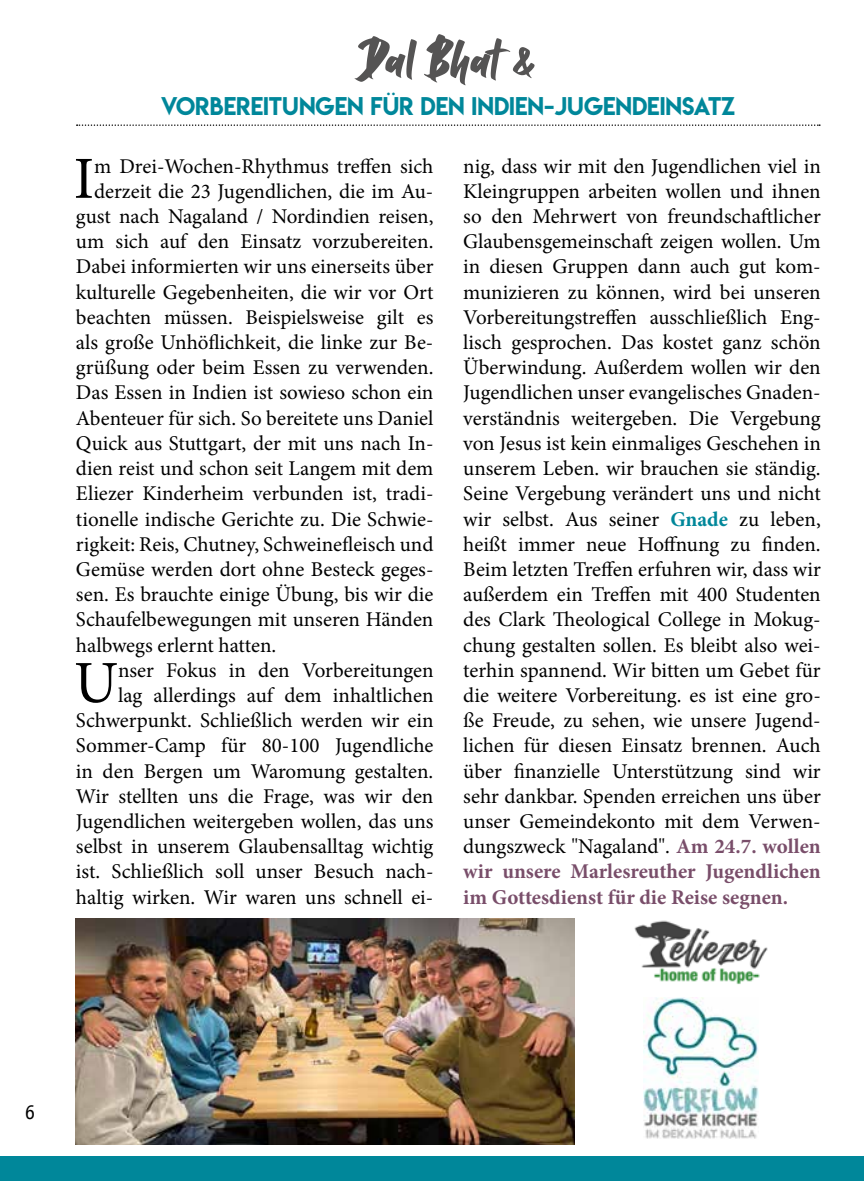
<style>
.page{position:relative;width:864px;height:1181px;background:#fff}
.page>*{position:absolute;margin:0;border:0;box-sizing:border-box;transform-origin:0 0}
.t1{font:61.25px "Balleho";letter-spacing:.01em;color:#555454}
.t2{font:59.85px "Minion Pro";color:#000}
.t3{font:22.75px "Lemon Milk";color:#00879a}
.t4{font:21px/25.2px "Minion Pro";color:#000;text-align:right}
.t5{font:21px "Officina Sans";color:#000}
.s1{font-weight:700;color:#00879a}
.s2{font-weight:700;color:#794e6a}
</style>
<div class="page">
<div style="left:0;top:1156px;width:863px;height:25px;background:#00879a"></div>
<img style="left:634px;top:920px;width:134px;height:64px">
<svg style="left:77px;top:124px;width:742px;height:2px"></svg>
<img style="left:76px;top:918px;width:498px;height:226px">
<img style="left:643px;top:997px;width:115px;height:142px">
<h1 class="t1" style="left:359px;top:32px;width:179px">Dal Bhat &amp;</h1>
<p class="t3" style="left:161px;top:89px;width:575px">VORBEREITUNGEN FÜR DEN INDIEN-JUGENDEINSATZ</p>
<h2 class="t2" style="left:74px;top:139px;width:22px">I</h2>
<p class="t4" style="left:94px;top:153px;width:341px">m Drei-Wochen-Rhythmus treffen sich</p>
<p class="t4" style="left:94px;top:179px;width:341px">derzeit die 23 Jugendlichen, die im Au-</p>
<p class="t4" style="left:76px;top:204px;width:359px">gust nach Nagaland / Nordindien reisen,</p>
<p class="t4" style="left:76px;top:229px;width:359px">um sich auf den Einsatz vorzubereiten.</p>
<p class="t4" style="left:76px;top:254px;width:359px">Dabei informierten wir uns einerseits über</p>
<p class="t4" style="left:76px;top:279px;width:359px">kulturelle Gegebenheiten, die wir vor Ort</p>
<p class="t4" style="left:76px;top:305px;width:359px">beachten müssen. Beispielsweise gilt es</p>
<p class="t4" style="left:76px;top:330px;width:359px">als große Unhöflichkeit, die linke zur Be-</p>
<p class="t4" style="left:76px;top:355px;width:359px">grüßung oder beim Essen zu verwenden.</p>
<p class="t4" style="left:76px;top:380px;width:359px">Das Essen in Indien ist sowieso schon ein</p>
<p class="t4" style="left:76px;top:405px;width:359px">Abenteuer für sich. So bereitete uns Daniel</p>
<p class="t4" style="left:76px;top:431px;width:359px">Quick aus Stuttgart, der mit uns nach In-</p>
<p class="t4" style="left:76px;top:456px;width:359px">dien reist und schon seit Langem mit dem</p>
<p class="t4" style="left:76px;top:481px;width:359px">Eliezer Kinderheim verbunden ist, tradi-</p>
<p class="t4" style="left:76px;top:506px;width:359px">tionelle indische Gerichte zu. Die Schwie-</p>
<p class="t4" style="left:76px;top:531px;width:359px">rigkeit: Reis, Chutney, Schweinefleisch und</p>
<p class="t4" style="left:76px;top:557px;width:359px">Gemüse werden dort ohne Besteck geges-</p>
<p class="t4" style="left:76px;top:582px;width:359px">sen. Es brauchte einige Übung, bis wir die</p>
<p class="t4" style="left:76px;top:607px;width:359px">Schaufelbewegungen mit unseren Händen</p>
<p class="t4" style="left:76px;top:632px;width:202px">halbwegs erlernt hatten.</p>
<h2 class="t2" style="left:74px;top:643px;width:45px">U</h2>
<p class="t4" style="left:76px;top:657px;width:359px">nser Fokus in den Vorbereitungen<br>lag allerdings auf dem inhaltlichen Schwerpunkt. Schließlich werden wir ein Sommer-Camp für 80-100 Jugendliche in den Bergen um Waromung gestalten.<br>Wir stellten uns die Frage, was wir den Jugendlichen weitergeben wollen, das uns selbst in unserem Glaubensalltag wichtig ist. Schließlich soll unser Besuch nach&shy;haltig wirken. Wir waren uns schnell ei-</p>
<p class="t4" style="left:463px;top:153px;width:359px;text-align:justify">nig, dass wir mit den Jugendlichen viel in Kleingruppen arbeiten wollen und ihnen so den Mehrwert von freundschaftlicher Glaubensgemeinschaft zeigen wollen. Um in diesen Gruppen dann auch gut kom&shy;munizieren zu können, wird bei unseren Vorbereitungstreffen ausschließlich Eng&shy;lisch gesprochen. Das kostet ganz schön Überwindung. Außerdem wollen wir den Jugendlichen unser evangelisches Gnaden&shy;verständnis weitergeben. Die Vergebung von Jesus ist kein einmaliges Geschehen in unserem Leben. wir brauchen sie ständig.<br>Seine Vergebung verändert uns und nicht wir selbst. Aus seiner <span class="s1">Gnade</span> zu leben, heißt immer neue Hoffnung zu finden.<br>Beim letzten Treffen erfuhren wir, dass wir außerdem ein Treffen mit 400 Studenten des Clark Theological College in Mokug&shy;chung gestalten sollen. Es bleibt also wei&shy;terhin spannend. Wir bitten um Gebet für die weitere Vorbereitung. es ist eine gro&shy;ße Freude, zu sehen, wie unsere Jugend&shy;lichen für diesen Einsatz brennen. Auch über finanzielle Unterstützung sind wir sehr dankbar. Spenden erreichen uns über unser Gemeindekonto mit dem Verwen&shy;dungszweck "Nagaland". <span class="s2">Am 24.7. wollen wir unsere Marlesreuther Jugendlichen im Gottesdienst für die Reise segnen.</span></p>
<p class="t5" style="left:25px;top:1099px;width:12px">6</p>
</div>
